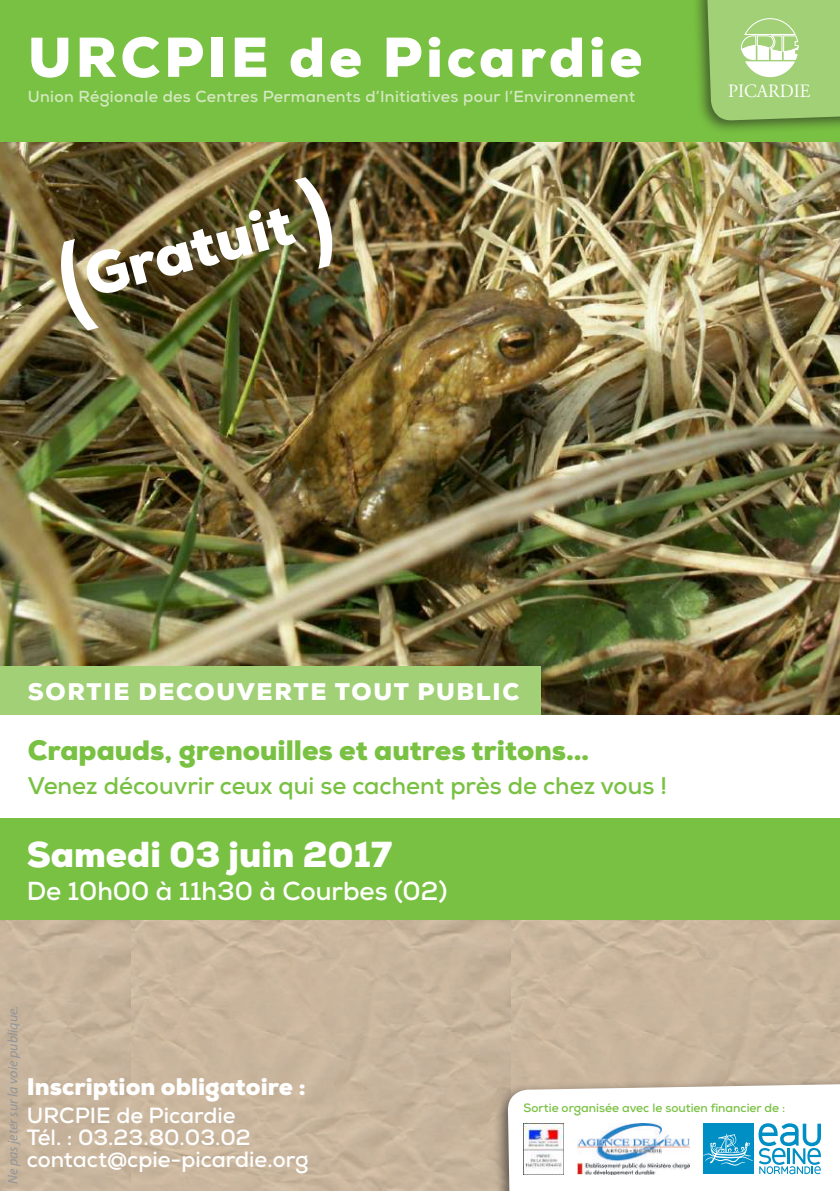
<style>
.page{position:relative;width:840px;height:1191px;background:#fff}
.page>*{position:absolute;margin:0;border:0;box-sizing:border-box;transform-origin:0 0}
.t1{font:900 58.6px "Nexa";color:#fff}
.t2{font:900 56px "Nexa";letter-spacing:.07em;color:#fff}
.t3{font:900 36px "Nexa";color:#fff}
.t4{font:900 28px "Nexa";color:#79c142}
.t5{font:700 26px "Nexa";color:#fff}
.t6{font:700 24px "Nexa";color:#79c142}
.t7{font:900 24px "Nexa";letter-spacing:.055em;color:#fff}
.t8{font:900 24px "Nexa";color:#fff}
.t9{font:700 22px/22px "Nexa";color:#fff}
.t10{font:18.8px "Adobe Garamond Pro";color:#fff;scale:.96 1}
.t11{font:700 16px "Nexa";letter-spacing:.02em;color:#d4e8c0}
.t12{font:italic 14px "Myriad Pro";color:#939598}
.t13{font:700 12px "Nexa";color:#79c142}
</style>
<div class="page">
<img style="left:510px;top:919px;width:329px;height:155px">
<img style="left:130px;top:919px;width:380px;height:272px">
<img style="left:0;top:919px;width:130px;height:272px">
<img style="left:0;top:142px;width:839px;height:573px">
<div style="left:0;top:0;width:839px;height:142px;background:#79c142"></div>
<div style="left:0;top:817px;width:839px;height:102px;background:#79c142"></div>
<div style="left:0;top:666px;width:540px;height:61px;background:#a1d076"></div>
<div style="left:0;top:715px;width:839px;height:102px;background:#fff"></div>
<div style="left:691px;top:0;width:148px;height:135px;background:#231f20;opacity:.6"></div>
<svg style="left:706px;top:0;width:133px;height:121px;background:#a5cf7e"></svg>
<svg style="left:59px;top:239px;width:40px;height:91px"></svg>
<img style="left:294px;top:177px;width:40px;height:92px">
<div style="left:492px;top:1074px;width:347px;height:117px;background:#231f20;opacity:.6"></div>
<svg style="left:507px;top:1081px;width:332px;height:110px"></svg>
<img style="left:576px;top:1123px;width:113px;height:51px">
<h2 class="t2" style="left:28px;top:21px;width:615px">URCPIE de Picardie</h2>
<p class="t11" style="left:28px;top:86px;width:608px">Union Régionale des Centres Permanents d’Initiatives pour l’Environnement</p>
<h1 class="t1" style="left:76px;top:241px;width:215px;rotate:-15deg">Gratuit</h1>
<p class="t10" style="left:727px;top:80px;width:87px">PICARDIE</p>
<h3 class="t7" style="left:28px;top:676px;width:492px">SORTIE DECOUVERTE TOUT PUBLIC</h3>
<h3 class="t4" style="left:28px;top:732px;width:562px">Crapauds, grenouilles et autres tritons…</h3>
<h3 class="t6" style="left:28px;top:770px;width:640px">Venez découvrir ceux qui se cachent près de chez vous !</h3>
<h3 class="t3" style="left:27px;top:831px;width:367px">Samedi 03 juin 2017</h3>
<h3 class="t5" style="left:27px;top:874px;width:422px">De 10h00 à 11h30 à Courbes (02)</h3>
<p class="t12" style="left:4px;top:1183px;width:179px;rotate:-90deg">Ne pas jeter sur la voie publique.</p>
<h3 class="t8" style="left:27px;top:1071px;width:280px">Inscription obligatoire :</h3>
<h3 class="t9" style="left:27px;top:1104px;width:283px">URCPIE de Picardie<br>Tél. : 03.23.80.03.02 contact@cpie-picardie.org</h3>
<p class="t13" style="left:523px;top:1100px;width:263px">Sortie organisée avec le soutien financier de :</p>
</div>
